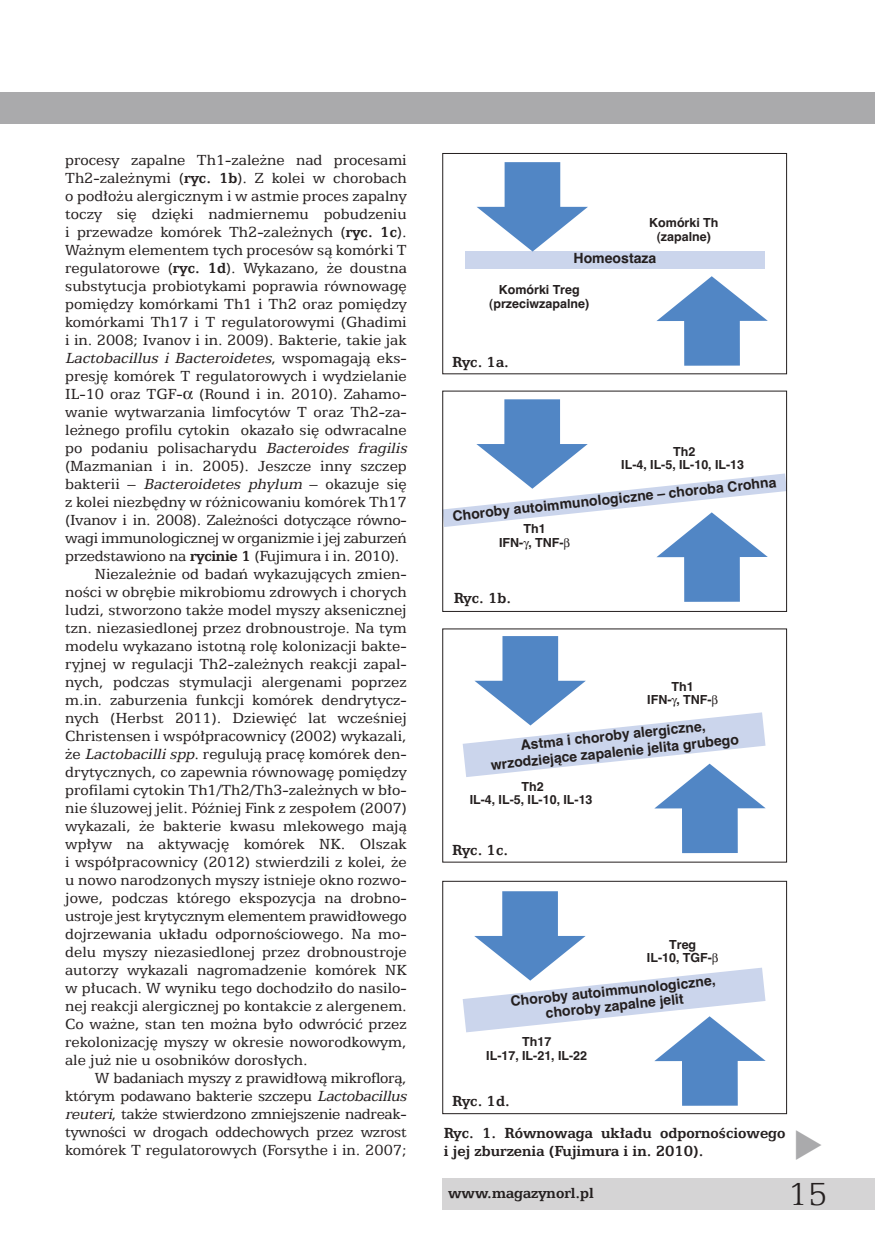
<style>
.page{position:relative;width:875px;height:1254px;background:#fff}
.page>*{position:absolute;margin:0;border:0;box-sizing:border-box;transform-origin:0 0}
.t1{font:300 36px "Egyptian 505 PL";color:#241f1f}
.t2{font:16.5px "Egyptian 505 PL";color:#241f1f}
.t3{font:700 16.5px "Egyptian 505 PL";color:#241f1f}
.t4{font:italic 16.5px "Egyptian 505 PL";color:#241f1f}
.t5{font:700 13.5px/16.5px "Phelvetica";color:#241f1f;text-align:center}
.t6{font:700 12px/13.5px "Phelvetica";color:#241f1f;text-align:center}
.s1{font-weight:700}
.s2{font-style:normal}
.s3{font-style:italic}
</style>
<div class="page">
<div style="left:442px;top:1178px;width:432px;height:32px;background:#d5d4d5"></div>
<div style="left:0;top:92px;width:874px;height:32px;background:#aaaaac"></div>
<svg style="left:442px;top:153px;width:345px;height:961px"></svg>
<svg style="left:462px;top:891px;width:303px;height:215px"></svg>
<svg style="left:462px;top:636px;width:303px;height:217px"></svg>
<svg style="left:442px;top:399px;width:344px;height:203px"></svg>
<p class="t2" style="left:65px;top:149px;width:343px">procesy zapalne Th1-zale˝ne nad procesami</p>
<p class="t2" style="left:65px;top:167px;width:343px">Th2-zale˝nymi (<span class="s1">ryc. 1b</span>). Z kolei w chorobach</p>
<p class="t2" style="left:65px;top:185px;width:343px">o pod∏o˝u alergicznym i w astmie proces zapalny</p>
<p class="t2" style="left:65px;top:203px;width:343px">toczy si´ dzi´ki nadmiernemu pobudzeniu</p>
<p class="t2" style="left:65px;top:221px;width:343px">i przewadze komórek Th2-zale˝nych (<span class="s1">ryc. 1c</span>).</p>
<p class="t2" style="left:65px;top:239px;width:343px">Wa˝nym elementem tych procesów sà komórki T</p>
<p class="t2" style="left:65px;top:257px;width:343px">regulatorowe (<span class="s1">ryc. 1d</span>). Wykazano, ˝e doustna</p>
<p class="t2" style="left:65px;top:275px;width:343px">substytucja probiotykami poprawia równowag´</p>
<p class="t2" style="left:65px;top:293px;width:343px">pomi´dzy komórkami Th1 i Th2 oraz pomi´dzy</p>
<p class="t2" style="left:65px;top:311px;width:343px">komórkami Th17 i T regulatorowymi (Ghadimi</p>
<p class="t2" style="left:65px;top:329px;width:343px">i in. 2008; Ivanov i in. 2009). Bakterie, takie jak</p>
<p class="t4" style="left:65px;top:347px;width:343px">Lactobacillus i Bacteroidetes<span class="s2">, w s p o m a g aj à e k s -</span></p>
<p class="t2" style="left:65px;top:365px;width:343px">presj´ komórek T regulatorowych i wydzielanie</p>
<p class="t2" style="left:65px;top:383px;width:343px">IL-10 oraz TGF- (Round i in. 2010). Zahamo-</p>
<p class="t2" style="left:65px;top:401px;width:343px">wanie wytwarzania limfocytów T oraz Th2-za-</p>
<p class="t2" style="left:65px;top:419px;width:343px">le˝nego profilu cytokin okaza∏o si´ odwracalne</p>
<p class="t2" style="left:65px;top:437px;width:346px">po podaniu polisacharydu <span class="s3">Bacteroides fragilis</span></p>
<p class="t2" style="left:65px;top:455px;width:343px">(Mazmanian i in. 2005). Jeszcze inny szczep</p>
<p class="t2" style="left:65px;top:473px;width:343px">bakterii – <span class="s3">Bacteroidetes phylum</span> – okazuje si´</p>
<p class="t2" style="left:65px;top:491px;width:343px">z kolei niezb´dny w ró˝nicowaniu komórek Th17</p>
<p class="t2" style="left:65px;top:509px;width:343px">(Ivanov i in. 2008). Zale˝noÊci dotyczàce równo-</p>
<p class="t2" style="left:65px;top:527px;width:343px">wagi immunologicznej w organizmie i jej zaburzeƒ</p>
<p class="t2" style="left:65px;top:545px;width:336px">przedstawiono na <span class="s1">rycinie 1</span> (Fujimura i in. 2010).</p>
<p class="t2" style="left:95px;top:563px;width:313px">Niezale˝nie od badaƒ wykazujàcych zmien-</p>
<p class="t2" style="left:65px;top:581px;width:343px">noÊci w obr´bie mikrobiomu zdrowych i chorych</p>
<p class="t2" style="left:65px;top:599px;width:343px">ludzi, stworzono tak˝e model myszy aksenicznej</p>
<p class="t2" style="left:65px;top:617px;width:343px">tzn. niezasiedlonej przez drobnoustroje. Na tym</p>
<p class="t2" style="left:65px;top:635px;width:343px">modelu wykazano istotnà rol´ kolonizacji bakte-</p>
<p class="t2" style="left:65px;top:653px;width:343px">ryjnej w regulacji Th2-zale˝nych reakcji zapal-</p>
<p class="t2" style="left:65px;top:671px;width:343px">nych, podczas stymulacji alergenami poprzez</p>
<p class="t2" style="left:65px;top:689px;width:343px">m.in. zaburzenia funkcji komórek dendrytycz-</p>
<p class="t2" style="left:65px;top:707px;width:343px">nych (Herbst 2011). Dziewi´ç lat wczeÊniej</p>
<p class="t2" style="left:65px;top:725px;width:343px">Christensen i wspó∏pracownicy (2002) wykazali,</p>
<p class="t2" style="left:65px;top:743px;width:343px">˝e <span class="s3">Lactobacilli spp</span>. regulujà prac´ komórek den-</p>
<p class="t2" style="left:65px;top:761px;width:343px">drytycznych, co zapewnia równowag´ pomi´dzy</p>
<p class="t2" style="left:65px;top:779px;width:343px">profilami cytokin Th1/Th2/Th3-zale˝nych w b∏o-</p>
<p class="t2" style="left:65px;top:797px;width:343px">nie Êluzowej jelit. Póêniej Fink z zespo∏em (2007)</p>
<p class="t2" style="left:65px;top:815px;width:343px">wykazali, ˝e bakterie kwasu mlekowego majà</p>
<p class="t2" style="left:65px;top:833px;width:343px">wp∏yw na aktywacj´ komórek NK. Olszak</p>
<p class="t2" style="left:65px;top:851px;width:343px">i wspó∏pracownicy (2012) stwierdzili z kolei, ˝e</p>
<p class="t2" style="left:65px;top:869px;width:343px">u nowo narodzonych myszy istnieje okno rozwo-</p>
<p class="t2" style="left:65px;top:887px;width:343px">jowe, podczas którego ekspozycja na drobno-</p>
<p class="t2" style="left:65px;top:905px;width:343px">ustroje jest krytycznym elementem prawid∏owego</p>
<p class="t2" style="left:65px;top:923px;width:343px">dojrzewania uk∏adu odpornoÊciowego. Na mo-</p>
<p class="t2" style="left:65px;top:941px;width:343px">delu myszy niezasiedlonej przez drobnoustroje</p>
<p class="t2" style="left:65px;top:959px;width:343px">autorzy wykazali nagromadzenie komórek NK</p>
<p class="t2" style="left:65px;top:977px;width:343px">w p∏ucach. W wyniku tego dochodzi∏o do nasilo-</p>
<p class="t2" style="left:65px;top:995px;width:343px">nej reakcji alergicznej po kontakcie z alergenem.</p>
<p class="t2" style="left:65px;top:1013px;width:343px">Co wa˝ne, stan ten mo˝na by∏o odwróciç przez</p>
<p class="t2" style="left:65px;top:1031px;width:343px">rekolonizacj´ myszy w okresie noworodkowym,</p>
<p class="t2" style="left:65px;top:1049px;width:244px">ale ju˝ nie u osobników doros∏ych.</p>
<p class="t2" style="left:95px;top:1067px;width:313px">W badaniach myszy z prawid∏owà mikroflorà,</p>
<p class="t2" style="left:65px;top:1085px;width:346px">którym podawano bakterie szczepu <span class="s3">Lactobacillus</span></p>
<p class="t2" style="left:65px;top:1103px;width:343px"><span class="s3">reuteri</span>, tak˝e stwierdzono zmniejszenie nadreak-</p>
<p class="t2" style="left:65px;top:1121px;width:343px">tywnoÊci w drogach oddechowych przez wzrost</p>
<p class="t2" style="left:65px;top:1139px;width:343px">komórek T regulatorowych (Forsythe i in. 2007;</p>
<p class="t6" style="left:649px;top:217px;width:71px">Komórki Th (zapalne)</p>
<p class="t5" style="left:573px;top:251px;width:84px">Homeostaza</p>
<p class="t6" style="left:489px;top:284px;width:101px">Komórki Treg (przeciwzapalne)</p>
<p class="t3" style="left:452px;top:351px;width:58px">Ryc. 1a.</p>
<p class="t6" style="left:621px;top:446px;width:124px">Th2<br>IL-4, IL-5, IL-10, IL-13</p>
<p class="t5" style="left:452px;top:509px;width:327px;rotate:-6deg">Choroby autoimmunologiczne – choroba Crohna</p>
<p class="t6" style="left:499px;top:523px;width:66px">Th1<br>IFN- , TNF-</p>
<p class="t3" style="left:454px;top:587px;width:59px">Ryc. 1b.</p>
<p class="t6" style="left:647px;top:681px;width:66px">Th1<br>IFN- , TNF-</p>
<p class="t5" style="left:488px;top:742px;width:251px;rotate:-6deg">Astma i choroby alergiczne, wrzodziejàce zapalenie jelita grubego</p>
<p class="t6" style="left:469px;top:781px;width:124px">Th2<br>IL-4, IL-5, IL-10, IL-13</p>
<p class="t3" style="left:452px;top:840px;width:57px">Ryc. 1c.</p>
<p class="t6" style="left:647px;top:939px;width:67px">Treg<br>IL-10, TGF-</p>
<p class="t5" style="left:510px;top:995px;width:207px;line-height:15px;rotate:-6deg">Choroby autoimmunologiczne, choroby zapalne jelit</p>
<p class="t6" style="left:486px;top:1036px;width:102px">Th17<br>IL-17, IL-21, IL-22</p>
<p class="t3" style="left:452px;top:1091px;width:59px">Ryc. 1d.</p>
<p class="t3" style="left:444px;top:1122px;width:343px">Ryc. 1. Równowaga uk∏adu odpornoÊciowego</p>
<p class="t3" style="left:444px;top:1140px;width:261px">i jej zburzenia (Fujimura i in. 2010).</p>
<p class="t3" style="left:448px;top:1182px;width:147px">www.magazynorl.pl</p>
<h1 class="t1" style="left:788px;top:1172px;width:41px">15</h1>
</div>
